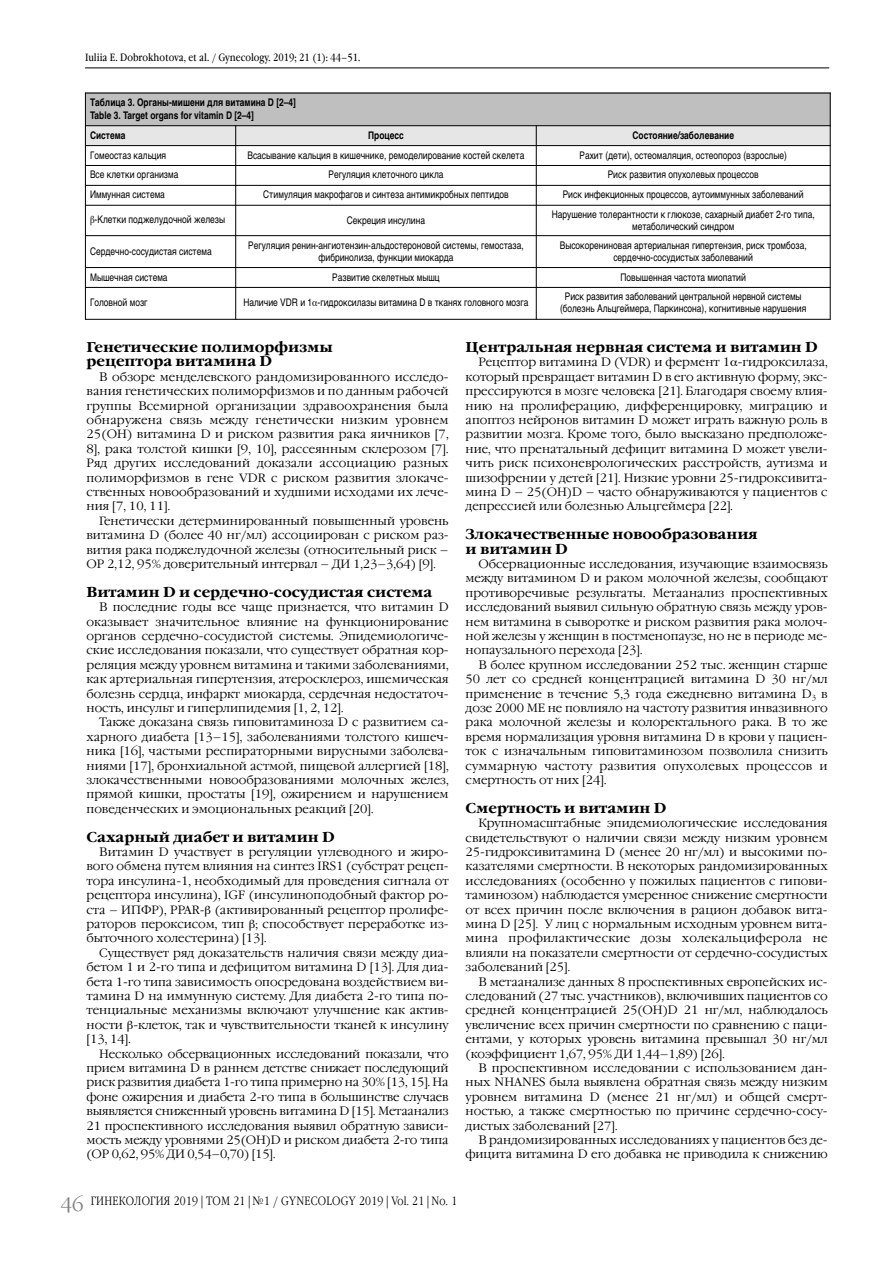
<style>
.page{position:relative;width:893px;height:1263px;background:#fff}
.page>*{position:absolute;margin:0;border:0;box-sizing:border-box;transform-origin:0 0}
.t1{font:300 19.5px "Garamond Narrow C";color:#808080;scale:1.2 1}
.t2{font:700 14.25px/14.4px "Garamond C";color:#000}
.t3{font:300 12px/14.4px "Garamond C";color:#000;text-align:justify}
.t4{font:300 12px "Garamond Narrow C";letter-spacing:.025em;color:#000}
.t5{font:10.5px/12px "Helvetica";color:#000;text-align:center;scale:.8 1}
.t6{font:700 10.5px/13.5px "Helvetica";color:#000;scale:.8 1}
.t7{font:10.5px "Garamond Book Narrow C";color:#000}
</style>
<div class="page">
<hr style="left:85px;top:68px;width:744px;height:1px;background:#000">
<div style="left:85px;top:93px;width:745px;height:33px;background:#bfbfbf"></div>
<div style="left:85px;top:126px;width:151px;height:20px;background:#e6e6e6"></div>
<div style="left:236px;top:126px;width:300px;height:20px;background:#e6e6e6"></div>
<div style="left:536px;top:126px;width:295px;height:20px;background:#e6e6e6"></div>
<hr style="left:85px;top:93px;width:1px;height:227px;background:#000">
<hr style="left:235px;top:125px;width:1px;height:195px;background:#000">
<hr style="left:536px;top:125px;width:1px;height:195px;background:#000">
<hr style="left:830px;top:93px;width:1px;height:227px;background:#000">
<hr style="left:85px;top:93px;width:746px;height:1px;background:#000">
<hr style="left:85px;top:125px;width:746px;height:1px;background:#000">
<hr style="left:85px;top:145px;width:746px;height:1px;background:#000">
<hr style="left:85px;top:165px;width:746px;height:1px;background:#000">
<hr style="left:85px;top:185px;width:746px;height:1px;background:#000">
<hr style="left:85px;top:205px;width:746px;height:1px;background:#000">
<hr style="left:85px;top:235px;width:746px;height:1px;background:#000">
<hr style="left:85px;top:267px;width:746px;height:1px;background:#000">
<hr style="left:85px;top:287px;width:746px;height:1px;background:#000">
<hr style="left:85px;top:319px;width:746px;height:1px;background:#000">
<p class="t7" style="left:85px;top:52px;width:277px">Iuliia E. Dobrokhotova, et al. / Gynecology. 2019; 21 (1): 44–51.</p>
<p class="t6" style="left:90px;top:95px;width:259px">таблица 3. Органы-мишени для витамина D [2–4] table 3. target organs for vitamin D [2–4]</p>
<p class="t6" style="left:90px;top:128px;width:46px">система</p>
<p class="t6" style="left:368px;top:128px;width:46px">Процесс</p>
<p class="t6" style="left:632px;top:128px;width:128px">состояние/заболевание</p>
<p class="t5" style="left:90px;top:149px;width:97px">Гомеостаз кальция</p>
<p class="t5" style="left:247px;top:149px;width:348px">Всасывание кальция в кишечнике, ремоделирование костей скелета</p>
<p class="t5" style="left:579px;top:149px;width:261px">Рахит (дети), остеомаляция, остеопороз (взрослые)</p>
<p class="t5" style="left:90px;top:169px;width:112px">Все клетки организма</p>
<p class="t5" style="left:328px;top:169px;width:145px">Регуляция клеточного цикла</p>
<p class="t5" style="left:608px;top:169px;width:190px">Риск развития опухолевых процессов</p>
<p class="t5" style="left:90px;top:189px;width:95px">Иммунная система</p>
<p class="t5" style="left:263px;top:189px;width:308px">Стимуляция макрофагов и синтеза антимикробных пептидов</p>
<p class="t5" style="left:563px;top:189px;width:303px">Риск инфекционных процессов, аутоиммунных заболеваний</p>
<p class="t5" style="left:95px;top:213px;width:165px">-Клетки поджелудочной железы</p>
<p class="t5" style="left:347px;top:214px;width:100px">Секреция инсулина</p>
<p class="t5" style="left:552px;top:208px;width:330px">Нарушение толерантности к глюкозе, сахарный диабет 2-го типа, метаболический синдром</p>
<p class="t5" style="left:90px;top:245px;width:154px">Сердечно-сосудистая система</p>
<p class="t5" style="left:248px;top:239px;width:346px">Регуляция ренин-ангиотензин-альдостероновой системы, гемостаза, фибринолиза, функции миокарда</p>
<p class="t5" style="left:560px;top:239px;width:310px">Высокорениновая артериальная гипертензия, риск тромбоза, сердечно-сосудистых заболеваний</p>
<p class="t5" style="left:90px;top:271px;width:98px">Мышечная система</p>
<p class="t5" style="left:332px;top:271px;width:136px">Развитие скелетных мышц</p>
<p class="t5" style="left:620px;top:271px;width:159px">Повышенная частота миопатий</p>
<p class="t5" style="left:90px;top:297px;width:73px">Головной мозг</p>
<p class="t5" style="left:243px;top:296px;width:358px">Наличие VDR и 1 -гидроксилазы витамина D в тканях головного мозга</p>
<p class="t5" style="left:560px;top:291px;width:310px">Риск развития заболеваний центральной нервной системы (болезнь Альцгеймера, Паркинсона), когнитивные нарушения</p>
<p class="t2" style="left:87px;top:340px;width:248px">Генетические полиморфизмы рецептора витамина D</p>
<p class="t3" style="left:87px;top:369px;width:364px;text-indent:13px">В обзоре менделевского рандомизированного исследо&shy;вания генетических полиморфизмов и по данным рабочей группы Всемирной организации здравоохранения была обнаружена связь между генетически низким уровнем 25(OH) витамина D и риском развития рака яичников [7, 8], рака толстой кишки [9, 10], рассеянным склерозом [7].<br>Ряд других исследований доказали ассоциацию разных полиморфизмов в гене VDR с риском развития злокаче&shy;ственных новообразований и худшими исходами их лече&shy;ния [7, 10, 11].</p>
<p class="t3" style="left:87px;top:513px;width:364px;text-indent:13px">Генетически детерминированный повышенный уровень витамина D (более 40 нг/мл) ассоциирован с риском раз&shy;вития рака поджелудочной железы (относительный риск – ОР 2,12, 95% доверительный интервал – ДИ 1,23–3,64) [9].</p>
<p class="t2" style="left:87px;top:585px;width:347px">Витамин D и сердечно-сосудистая система</p>
<p class="t3" style="left:87px;top:600px;width:364px;text-indent:13px">В последние годы все чаще признается, что витамин D оказывает значительное влияние на функционирование органов сердечно-сосудистой системы. Эпидемиологиче&shy;ские исследования показали, что существует обратная кор&shy;реляция между уровнем витамина и такими заболеваниями, как артериальная гипертензия, атеросклероз, ишемическая болезнь сердца, инфаркт миокарда, сердечная недостаточ&shy;ность, инсульт и гиперлипидемия [1, 2, 12].</p>
<p class="t3" style="left:87px;top:715px;width:364px;text-indent:13px">Также доказана связь гиповитаминоза D с развитием са&shy;харного диабета [13–15], заболеваниями толстого кишеч&shy;ника [16], частыми респираторными вирусными заболева&shy;ниями [17], бронхиальной астмой, пищевой аллергией [18], злокачественными новообразованиями молочных желез, прямой кишки, простаты [19], ожирением и нарушением поведенческих и эмоциональных реакций [20].</p>
<p class="t2" style="left:87px;top:829px;width:250px">Сахарный диабет и витамин D</p>
<p class="t3" style="left:87px;top:845px;width:364px;text-indent:13px">Витамин D участвует в регуляции углеводного и жиро&shy;вого обмена путем влияния на синтез IRS1 (субстрат рецеп&shy;тора инсулина-1, необходимый для проведения сигнала от рецептора инсулина), IGF (инсулиноподобный фактор ро&shy;ста – ИПФР), PPAR- (активированный рецептор пролифе&shy;раторов пероксисом, тип ; способствует переработке из&shy;быточного холестерина) [13].</p>
<p class="t3" style="left:87px;top:945px;width:364px;text-indent:13px">Существует ряд доказательств наличия связи между диа&shy;бетом 1 и 2-го типа и дефицитом витамина D [13]. Для диа&shy;бета 1-го типа зависимость опосредована воздействием ви&shy;тамина D на иммунную систему. Для диабета 2-го типа по&shy;тенциальные механизмы включают улучшение как актив&shy;ности -клеток, так и чувствительности тканей к инсулину [13, 14].</p>
<p class="t3" style="left:87px;top:1046px;width:364px;text-indent:13px">Несколько обсервационных исследований показали, что прием витамина D в раннем детстве снижает последующий риск развития диабета 1-го типа примерно на 30% [13, 15]. На фоне ожирения и диабета 2-го типа в большинстве случаев выявляется сниженный уровень витамина D [15]. Метаанализ 21 проспективного исследования выявил обратную зависи&shy;мость между уровнями 25(OH)D и риском диабета 2-го типа (ОР 0,62, 95% ДИ 0,54–0,70) [15].</p>
<p class="t2" style="left:466px;top:340px;width:354px">Центральная нервная система и витамин D</p>
<p class="t3" style="left:466px;top:355px;width:364px;text-indent:13px">Рецептор витамина D (VDR) и фермент 1 -гидроксилаза, который превращает витамин D в его активную форму, экс&shy;прессируются в мозге человека [21]. Благодаря своему влия&shy;нию на пролиферацию, дифференцировку, миграцию и апоптоз нейронов витамин D может играть важную роль в развитии мозга. Кроме того, было высказано предположе&shy;ние, что пренатальный дефицит витамина D может увели&shy;чить риск психоневрологических расстройств, аутизма и шизофрении у детей [21]. Низкие уровни 25-гидроксивита&shy;мина D – 25(OH)D – часто обнаруживаются у пациентов с депрессией или болезнью Альцгеймера [22].</p>
<p class="t2" style="left:466px;top:527px;width:294px">Злокачественные новообразования и витамин D</p>
<p class="t3" style="left:466px;top:557px;width:364px;text-indent:13px">Обсервационные исследования, изучающие взаимосвязь между витамином D и раком молочной железы, сообщают противоречивые результаты. Метаанализ проспективных исследований выявил сильную обратную связь между уров&shy;нем витамина в сыворотке и риском развития рака молоч&shy;ной железы у женщин в постменопаузе, но не в периоде ме&shy;нопаузального перехода [23].</p>
<p class="t3" style="left:466px;top:657px;width:364px;text-indent:13px">В более крупном исследовании 252 тыс. женщин старше 50 лет со средней концентрацией витамина D 30 нг/мл применение в течение 5,3 года ежедневно витамина D<sub>3</sub> в дозе 2000 МЕ не повлияло на частоту развития инвазивного рака молочной железы и колоректального рака. В то же время нормализация уровня витамина D в крови у пациен&shy;ток с изначальным гиповитаминозом позволила снизить суммарную частоту развития опухолевых процессов и смертность от них [24].</p>
<p class="t2" style="left:466px;top:801px;width:202px">Смертность и витамин D</p>
<p class="t3" style="left:466px;top:816px;width:364px;text-indent:13px">Крупномасштабные эпидемиологические исследования свидетельствуют о наличии связи между низким уровнем 25-гидроксивитамина D (менее 20 нг/мл) и высокими по&shy;казателями смертности. В некоторых рандомизированных исследованиях (особенно у пожилых пациентов с гипови&shy;таминозом) наблюдается умеренное снижение смертности от всех причин после включения в рацион добавок вита&shy;мина D [25]. У лиц с нормальным исходным уровнем вита&shy;мина профилактические дозы холекальциферола не влияли на показатели смертности от сердечно-сосудистых заболеваний [25].</p>
<p class="t3" style="left:466px;top:974px;width:364px;text-indent:13px">В метаанализе данных 8 проспективных европейских ис&shy;следований (27 тыс. участников), включивших пациентов со средней концентрацией 25(OH)D 21 нг/мл, наблюдалось увеличение всех причин смертности по сравнению с паци&shy;ентами, у которых уровень витамина превышал 30 нг/мл (коэффициент 1,67, 95% ДИ 1,44–1,89) [26].</p>
<p class="t3" style="left:466px;top:1061px;width:364px;text-indent:13px">В проспективном исследовании с использованием дан&shy;ных NHANES была выявлена обратная связь между низким уровнем витамина D (менее 21 нг/мл) и общей смерт&shy;ностью, а также смертностью по причине сердечно-сосу&shy;дистых заболеваний [27].</p>
<p class="t3" style="left:466px;top:1133px;width:364px;text-align:right">В рандомизированных исследованиях у пациентов без де&shy;фицита витамина D его добавка не приводила к снижению</p>
<h1 class="t1" style="left:61px;top:1193px;width:21px">46</h1>
<p class="t4" style="left:91px;top:1194px;width:368px">ГИНЕКОЛОГИЯ 2019 | ТОМ 21 | №1 / GYNECOLOGY 2019 | Vol. 21 | No. 1</p>
</div>
